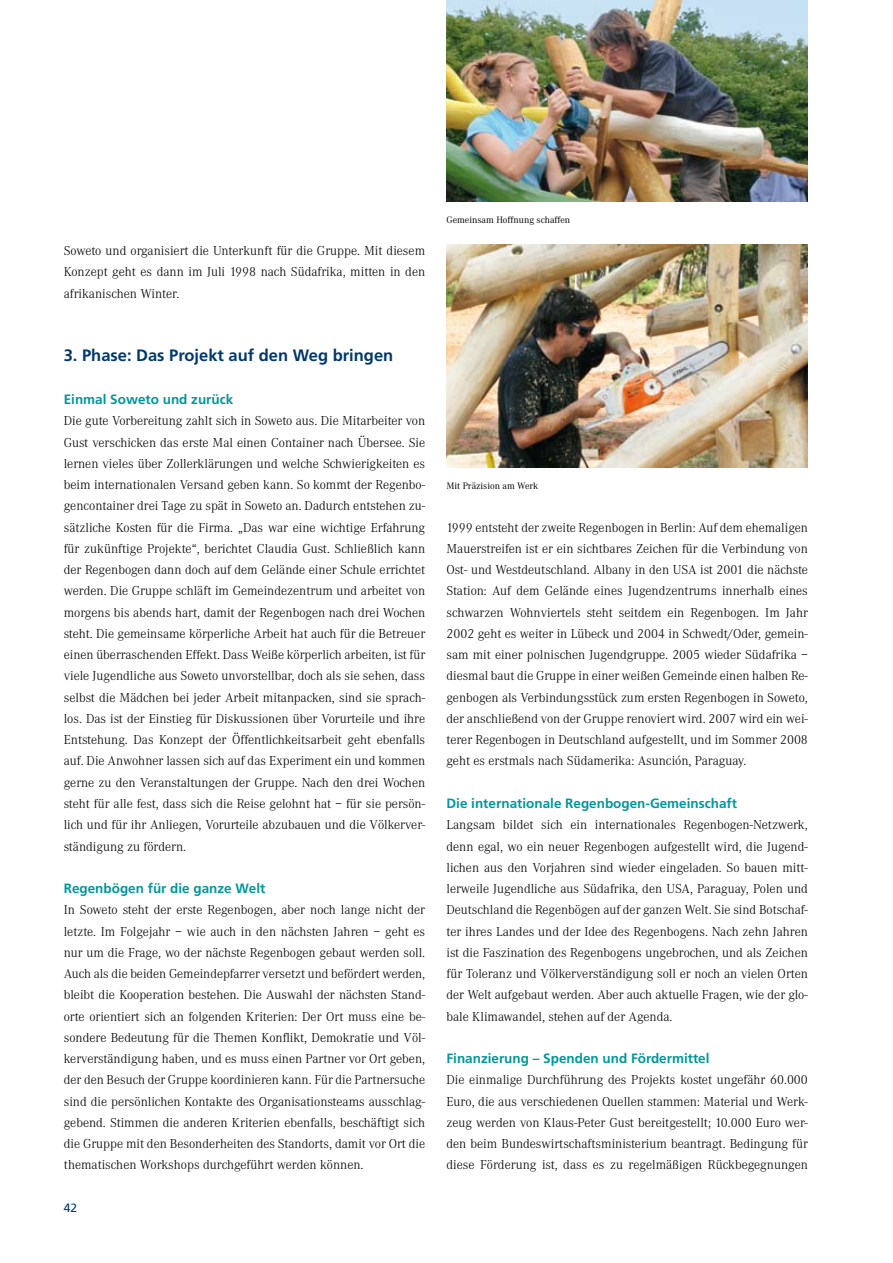
<style>
.page{position:relative;width:893px;height:1263px;background:#fff}
.page>*{position:absolute;margin:0;border:0;box-sizing:border-box;transform-origin:0 0}
.t1{font:700 16.5px "Frutiger";color:#00386d}
.t2{font:300 13.5px/21.3px "Corporate A";color:#000;text-align:justify}
.t3{font:700 13.5px "Frutiger";color:#00989a}
.t4{font:12px "Frutiger";color:#00386d}
.t5{font:9.75px "Corporate A";color:#000}
</style>
<div class="page">
<img style="left:446px;top:0;width:362px;height:202px">
<img style="left:446px;top:244px;width:362px;height:224px">
<p class="t2" style="left:64px;top:240px;width:363px">Soweto und organisiert die Unterkunft für die Gruppe. Mit diesem Konzept geht es dann im Juli 1998 nach Südafrika, mitten in den afrikanischen Winter.</p>
<p class="t1" style="left:64px;top:346px;width:331px">3. Phase: Das Projekt auf den Weg bringen</p>
<p class="t3" style="left:64px;top:391px;width:171px">Einmal Soweto und zurück</p>
<p class="t2" style="left:64px;top:410px;width:363px">Die gute Vorbereitung zahlt sich in Soweto aus. Die Mitarbeiter von Gust verschicken das erste Mal einen Container nach Übersee. Sie lernen vieles über Zollerklärungen und welche Schwierigkeiten es beim internationalen Versand geben kann. So kommt der Regenbo&shy;gencontainer drei Tage zu spät in Soweto an. Dadurch entstehen zu&shy;sätzliche Kosten für die Firma. „Das war eine wichtige Erfahrung für zukünftige Projekte“, berichtet Claudia Gust. Schließlich kann der Regenbogen dann doch auf dem Gelände einer Schule errichtet werden. Die Gruppe schläft im Gemeindezentrum und arbeitet von morgens bis abends hart, damit der Regenbogen nach drei Wochen steht. Die gemeinsame körperliche Arbeit hat auch für die Betreuer einen überraschenden Effekt. Dass Weiße körperlich arbeiten, ist für viele Jugendliche aus Soweto unvorstellbar, doch als sie sehen, dass selbst die Mädchen bei jeder Arbeit mitanpacken, sind sie sprach&shy;los. Das ist der Einstieg für Diskussionen über Vorurteile und ihre Entstehung. Das Konzept der Öffentlichkeitsarbeit geht ebenfalls auf. Die Anwohner lassen sich auf das Experiment ein und kommen gerne zu den Veranstaltungen der Gruppe. Nach den drei Wochen steht für alle fest, dass sich die Reise gelohnt hat – für sie persön&shy;lich und für ihr Anliegen, Vorurteile abzubauen und die Völkerver&shy;ständigung zu fördern.</p>
<p class="t3" style="left:64px;top:880px;width:203px">Regenbögen für die ganze Welt</p>
<p class="t2" style="left:64px;top:899px;width:363px">In Soweto steht der erste Regenbogen, aber noch lange nicht der letzte. Im Folgejahr – wie auch in den nächsten Jahren – geht es nur um die Frage, wo der nächste Regenbogen gebaut werden soll.<br>Auch als die beiden Gemeindepfarrer versetzt und befördert werden, bleibt die Kooperation bestehen. Die Auswahl der nächsten Stand&shy;orte orientiert sich an folgenden Kriterien: Der Ort muss eine be&shy;sondere Bedeutung für die Themen Konflikt, Demokratie und Völ&shy;kerverständigung haben, und es muss einen Partner vor Ort geben, der den Besuch der Gruppe koordinieren kann. Für die Partnersuche sind die persönlichen Kontakte des Organisationsteams ausschlag&shy;gebend. Stimmen die anderen Kriterien ebenfalls, beschäftigt sich die Gruppe mit den Besonderheiten des Standorts, damit vor Ort die thematischen Workshops durchgeführt werden können.</p>
<p class="t4" style="left:64px;top:1201px;width:15px">42</p>
<p class="t5" style="left:446px;top:215px;width:125px">Gemeinsam Hoffnung schaffen</p>
<p class="t5" style="left:446px;top:480px;width:93px">Mit Präzision am Werk</p>
<p class="t2" style="left:446px;top:517px;width:363px">1999 entsteht der zweite Regenbogen in Berlin: Auf dem ehemaligen Mauerstreifen ist er ein sichtbares Zeichen für die Verbindung von Ost- und Westdeutschland. Albany in den USA ist 2001 die nächste Station: Auf dem Gelände eines Jugendzentrums innerhalb eines schwarzen Wohnviertels steht seitdem ein Regenbogen. Im Jahr 2002 geht es weiter in Lübeck und 2004 in Schwedt/Oder, gemein&shy;sam mit einer polnischen Jugendgruppe. 2005 wieder Südafrika – diesmal baut die Gruppe in einer weißen Gemeinde einen halben Re&shy;genbogen als Verbindungsstück zum ersten Regenbogen in Soweto, der anschließend von der Gruppe renoviert wird. 2007 wird ein wei&shy;terer Regenbogen in Deutschland aufgestellt, und im Sommer 2008 geht es erstmals nach Südamerika: Asunción, Paraguay.</p>
<p class="t3" style="left:446px;top:795px;width:292px">Die internationale Regenbogen-Gemeinschaft</p>
<p class="t2" style="left:446px;top:814px;width:363px">Langsam bildet sich ein internationales Regenbogen-Netzwerk, denn egal, wo ein neuer Regenbogen aufgestellt wird, die Jugend&shy;lichen aus den Vorjahren sind wieder eingeladen. So bauen mitt&shy;lerweile Jugendliche aus Südafrika, den USA, Paraguay, Polen und Deutschland die Regenbögen auf der ganzen Welt. Sie sind Botschaf&shy;ter ihres Landes und der Idee des Regenbogens. Nach zehn Jahren ist die Faszination des Regenbogens ungebrochen, und als Zeichen für Toleranz und Völkerverständigung soll er noch an vielen Orten der Welt aufgebaut werden. Aber auch aktuelle Fragen, wie der glo&shy;bale Klimawandel, stehen auf der Agenda.</p>
<p class="t3" style="left:446px;top:1050px;width:265px">Finanzierung – Spenden und Fördermittel</p>
<p class="t2" style="left:446px;top:1070px;width:363px">Die einmalige Durchführung des Projekts kostet ungefähr 60.000<br>Euro, die aus verschiedenen Quellen stammen: Material und Werk&shy;zeug werden von Klaus-Peter Gust bereitgestellt; 10.000 Euro wer&shy;den beim Bundeswirtschaftsministerium beantragt. Bedingung für diese Förderung ist, dass es zu regelmäßigen Rückbegegnungen</p>
</div>
